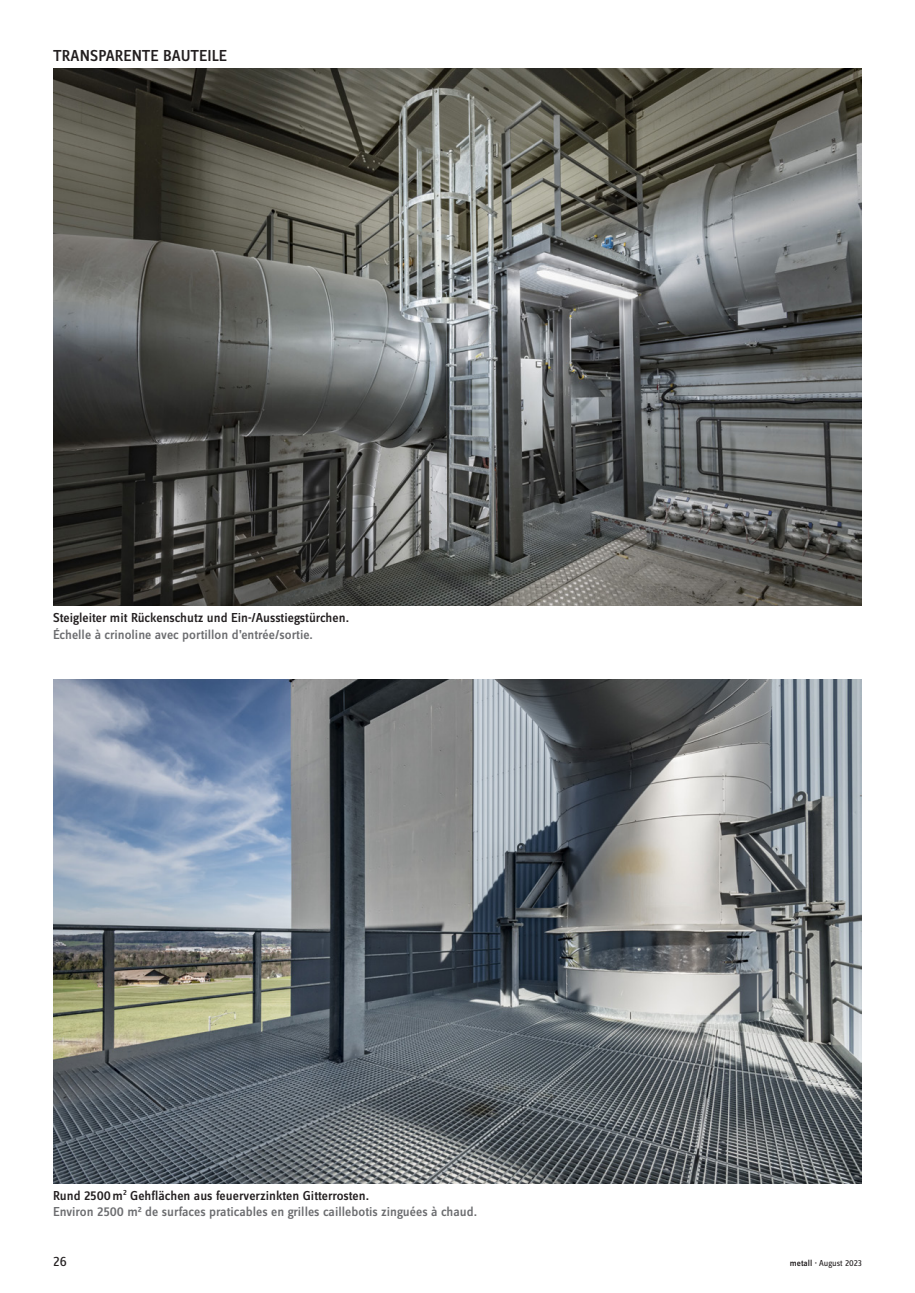
<style>
.page{position:relative;width:915px;height:1293px;background:#fff}
.page>*{position:absolute;margin:0;border:0;box-sizing:border-box;transform-origin:0 0}
.t1{font:500 16.5px "Zine Sans Display Pro";letter-spacing:.005em;color:#231f20}
.t2{font:14.25px "Zine Sans Display Pro";color:#231f20}
.t3{font:500 13.5px/16.5px "Zine Sans Display Pro";color:#6c6d70}
.t4{font:500 13.5px "Zine Sans Display Pro";color:#231f20}
.t5{font:9px "Zine Sans Display Pro";color:#231f20}
.s1{color:#231f20}
.s2{font-weight:500}
</style>
<div class="page">
<img style="left:53px;top:679px;width:808px;height:504px">
<img style="left:53px;top:68px;width:808px;height:538px">
<p class="t1" style="left:53px;top:46px;width:175px">TRANSPARENTE BAUTEILE</p>
<p class="t4" style="left:53px;top:610px;width:297px">Steigleiter mit Rückenschutz und Ein-/Ausstiegstürchen.</p>
<p class="t3" style="left:53px;top:626px;width:261px">Échelle à crinoline avec portillon d’entrée/sortie.</p>
<p class="t3" style="left:53px;top:1187px;width:425px"><span class="s1">Rund 2500m</span><sup>2</sup> <span class="s1">Gehflächen aus feuerverzinkten Gitterrosten.<br></span>Environ 2500 m² de surfaces praticables en grilles caillebotis zinguées à chaud.</p>
<p class="t2" style="left:53px;top:1253px;width:15px">26</p>
<p class="t5" style="left:789px;top:1257px;width:73px"><span class="s2">metall ·</span> August 2023</p>
</div>
